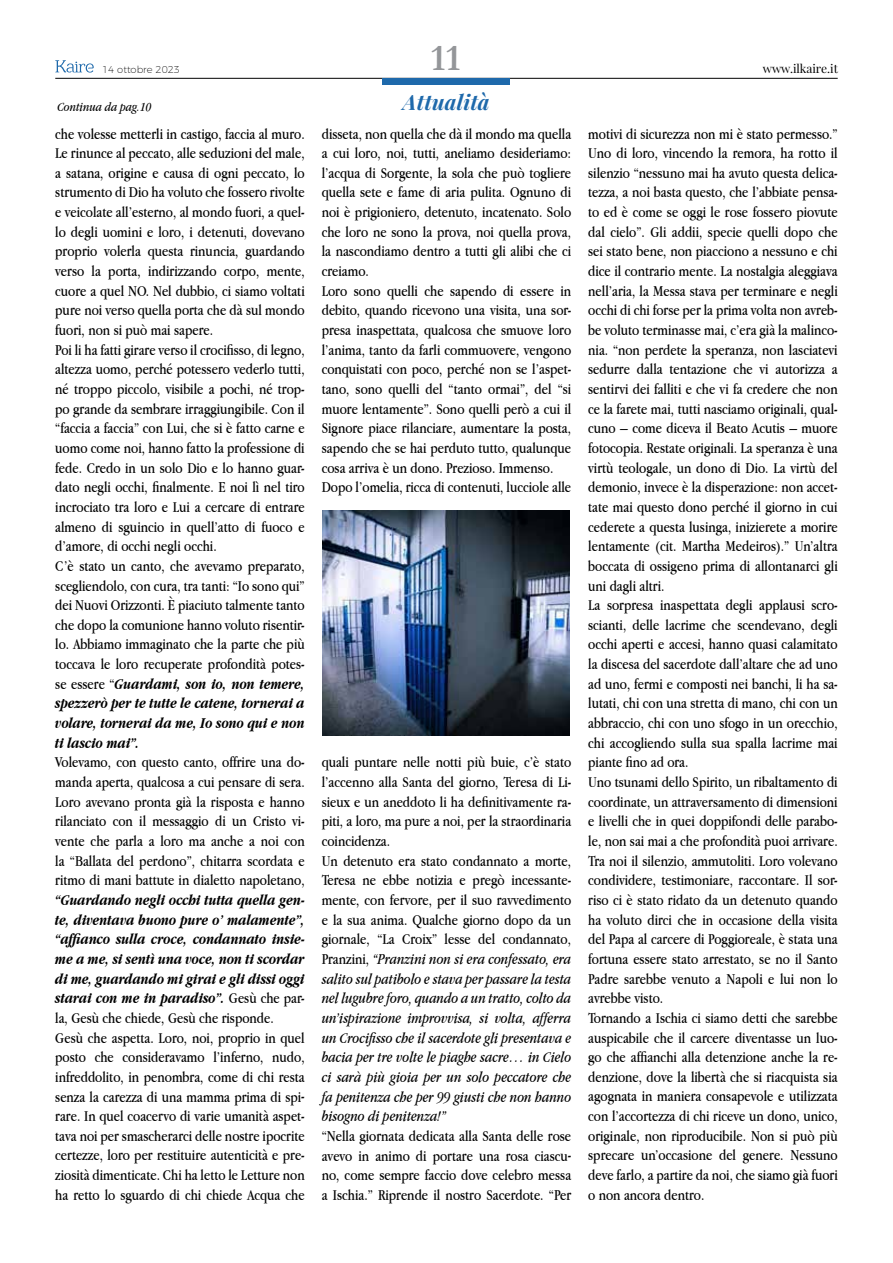
<style>
.page{position:relative;width:893px;height:1263px;background:#fff}
.page>*{position:absolute;margin:0;border:0;box-sizing:border-box;transform-origin:0 0}
.t1{font:700 37.5px "Garamond";color:#949699}
.t2{font:italic 700 21px "Playfair Display";letter-spacing:.01em;color:#1e69ab}
.t3{font:15.75px/19.6px "Apple Garamond";color:#000}
.t4{font:italic 13.05px "Apple Garamond";color:#000}
.t5{font:12px "Playfair Display";color:#000}
.t6{font:200 9.9px "Montserrat";color:#000}
.s1{font-weight:700;font-style:italic}
.s2{font-style:italic}
</style>
<div class="page">
<hr style="left:55px;top:78px;width:783px;height:1px;background:#000">
<svg style="left:55px;top:60px;width:39px;height:13px"></svg>
<div style="left:382px;top:78px;width:127px;height:7px;background:#1e69ab"></div>
<img style="left:323px;top:510px;width:246px;height:226px">
<p class="t6" style="left:102px;top:62px;width:79px">14 ottobre 2023</p>
<p class="t4" style="left:57px;top:99px;width:95px">Continua da pag.10</p>
<p class="t3" style="left:55px;top:123px;width:251px">che volesse metterli in castigo, faccia al muro.<br>Le rinunce al peccato, alle seduzioni del male, a satana, origine e causa di ogni peccato, lo strumento di Dio ha voluto che fossero rivolte e veicolate all’esterno, al mondo fuori, a quel&shy;lo degli uomini e loro, i detenuti, dovevano proprio volerla questa rinuncia, guardando verso la porta, indirizzando corpo, mente, cuore a quel NO. Nel dubbio, ci siamo voltati pure noi verso quella porta che dà sul mondo fuori, non si può mai sapere.<br>Poi li ha fatti girare verso il crocifisso, di legno, altezza uomo, perché potessero vederlo tutti, né troppo piccolo, visibile a pochi, né trop&shy;po grande da sembrare irraggiungibile. Con il “faccia a faccia” con Lui, che si è fatto carne e uomo come noi, hanno fatto la professione di fede. Credo in un solo Dio e lo hanno guar&shy;dato negli occhi, finalmente. E noi lì nel tiro incrociato tra loro e Lui a cercare di entrare almeno di sguincio in quell’atto di fuoco e d’amore, di occhi negli occhi.<br>C’è stato un canto, che avevamo preparato, scegliendolo, con cura, tra tanti: “Io sono qui” dei Nuovi Orizzonti. È piaciuto talmente tanto che dopo la comunione hanno voluto risentir&shy;lo. Abbiamo immaginato che la parte che più toccava le loro recuperate profondità potes&shy;se essere “<span class="s1">Guardami, son io, non temere, spezzerò per te tutte le catene, tornerai a volare, tornerai da me, Io sono qui e non ti lascio mai”.</span></p>
<p class="t3" style="left:55px;top:752px;width:251px;text-align:justify">Volevamo, con questo canto, offrire una do&shy;manda aperta, qualcosa a cui pensare di sera.<br>Loro avevano pronta già la risposta e hanno rilanciato con il messaggio di un Cristo vi&shy;vente che parla a loro ma anche a noi con la “Ballata del perdono”, chitarra scordata e ritmo di mani battute in dialetto napoletano,</p>
<p class="t3" style="left:55px;top:890px;width:251px"><span class="s1">“Guardando negli occhi tutta quella gen&shy;te, diventava buono pure o’ malamente”, “affianco sulla croce, condannato insie&shy;me a me, si sentì una voce, non ti scordar di me, guardando mi girai e gli dissi oggi starai con me in paradiso”.</span> Gesù che par&shy;la, Gesù che chiede, Gesù che risponde.<br>Gesù che aspetta. Loro, noi, proprio in quel posto che consideravamo l’inferno, nudo, infreddolito, in penombra, come di chi resta senza la carezza di una mamma prima di spi&shy;rare. In quel coacervo di varie umanità aspet&shy;tava noi per smascherarci delle nostre ipocrite certezze, loro per restituire autenticità e pre&shy;ziosità dimenticate. Chi ha letto le Letture non ha retto lo sguardo di chi chiede Acqua che</p>
<h1 class="t1" style="left:431px;top:36px;width:31px">11</h1>
<h2 class="t2" style="left:403px;top:88px;width:88px">Attualità</h2>
<p class="t3" style="left:322px;top:123px;width:251px">disseta, non quella che dà il mondo ma quella a cui loro, noi, tutti, aneliamo desideriamo: l’acqua di Sorgente, la sola che può togliere quella sete e fame di aria pulita. Ognuno di noi è prigioniero, detenuto, incatenato. Solo che loro ne sono la prova, noi quella prova, la nascondiamo dentro a tutti gli alibi che ci creiamo.<br>Loro sono quelli che sapendo di essere in debito, quando ricevono una visita, una sor&shy;presa inaspettata, qualcosa che smuove loro l’anima, tanto da farli commuovere, vengono conquistati con poco, perché non se l’aspet&shy;tano, sono quelli del “tanto ormai”, del “si muore lentamente”. Sono quelli però a cui il Signore piace rilanciare, aumentare la posta, sapendo che se hai perduto tutto, qualunque cosa arriva è un dono. Prezioso. Immenso.<br>Dopo l’omelia, ricca di contenuti, lucciole alle</p>
<p class="t3" style="left:322px;top:752px;width:251px">quali puntare nelle notti più buie, c’è stato l’accenno alla Santa del giorno, Teresa di Li&shy;sieux e un aneddoto li ha definitivamente ra&shy;piti, a loro, ma pure a noi, per la straordinaria coincidenza.<br>Un detenuto era stato condannato a morte, Teresa ne ebbe notizia e pregò incessante&shy;mente, con fervore, per il suo ravvedimento e la sua anima. Qualche giorno dopo da un giornale, “La Croix” lesse del condannato, Pranzini, <span class="s2">“Pranzini non si era confessato, era salito sul patibolo e stava per passare la testa nel lugubre foro, quando a un tratto, colto da un’ispirazione improvvisa, si volta, afferra un Crocifisso che il sacerdote gli presentava e bacia per tre volte le piaghe sacre… in Cielo ci sarà più gioia per un solo peccatore che fa penitenza che per 99 giusti che non hanno bisogno di penitenza!”</span></p>
<p class="t3" style="left:322px;top:1126px;width:251px;text-align:justify">“Nella giornata dedicata alla Santa delle rose avevo in animo di portare una rosa ciascu&shy;no, come sempre faccio dove celebro messa a Ischia.” Riprende il nostro Sacerdote. “Per</p>
<p class="t5" style="left:763px;top:61px;width:77px">www.ilkaire.it</p>
<p class="t3" style="left:588px;top:123px;width:251px">motivi di sicurezza non mi è stato permesso.” Uno di loro, vincendo la remora, ha rotto il silenzio “nessuno mai ha avuto questa delica&shy;tezza, a noi basta questo, che l’abbiate pensa&shy;to ed è come se oggi le rose fossero piovute dal cielo”. Gli addii, specie quelli dopo che sei stato bene, non piacciono a nessuno e chi dice il contrario mente. La nostalgia aleggiava nell’aria, la Messa stava per terminare e negli occhi di chi forse per la prima volta non avreb&shy;be voluto terminasse mai, c’era già la malinco&shy;nia. “non perdete la speranza, non lasciatevi sedurre dalla tentazione che vi autorizza a sentirvi dei falliti e che vi fa credere che non ce la farete mai, tutti nasciamo originali, qual&shy;cuno – come diceva il Beato Acutis – muore fotocopia. Restate originali. La speranza è una virtù teologale, un dono di Dio. La virtù del demonio, invece è la disperazione: non accet&shy;tate mai questo dono perché il giorno in cui cederete a questa lusinga, inizierete a morire lentamente (cit. Martha Medeiros).” Un’altra boccata di ossigeno prima di allontanarci gli uni dagli altri.<br>La sorpresa inaspettata degli applausi scro&shy;scianti, delle lacrime che scendevano, degli occhi aperti e accesi, hanno quasi calamitato la discesa del sacerdote dall’altare che ad uno ad uno, fermi e composti nei banchi, li ha sa&shy;lutati, chi con una stretta di mano, chi con un abbraccio, chi con uno sfogo in un orecchio, chi accogliendo sulla sua spalla lacrime mai piante fino ad ora.<br>Uno tsunami dello Spirito, un ribaltamento di coordinate, un attraversamento di dimensioni e livelli che in quei doppifondi delle parabo&shy;le, non sai mai a che profondità puoi arrivare.<br>Tra noi il silenzio, ammutoliti. Loro volevano condividere, testimoniare, raccontare. Il sor&shy;riso ci è stato ridato da un detenuto quando ha voluto dirci che in occasione della visita del Papa al carcere di Poggioreale, è stata una fortuna essere stato arrestato, se no il Santo Padre sarebbe venuto a Napoli e lui non lo avrebbe visto.<br>Tornando a Ischia ci siamo detti che sarebbe auspicabile che il carcere diventasse un luo&shy;go che affianchi alla detenzione anche la re&shy;denzione, dove la libertà che si riacquista sia agognata in maniera consapevole e utilizzata con l’accortezza di chi riceve un dono, unico, originale, non riproducibile. Non si può più sprecare un’occasione del genere. Nessuno deve farlo, a partire da noi, che siamo già fuori o non ancora dentro.</p>
</div>
